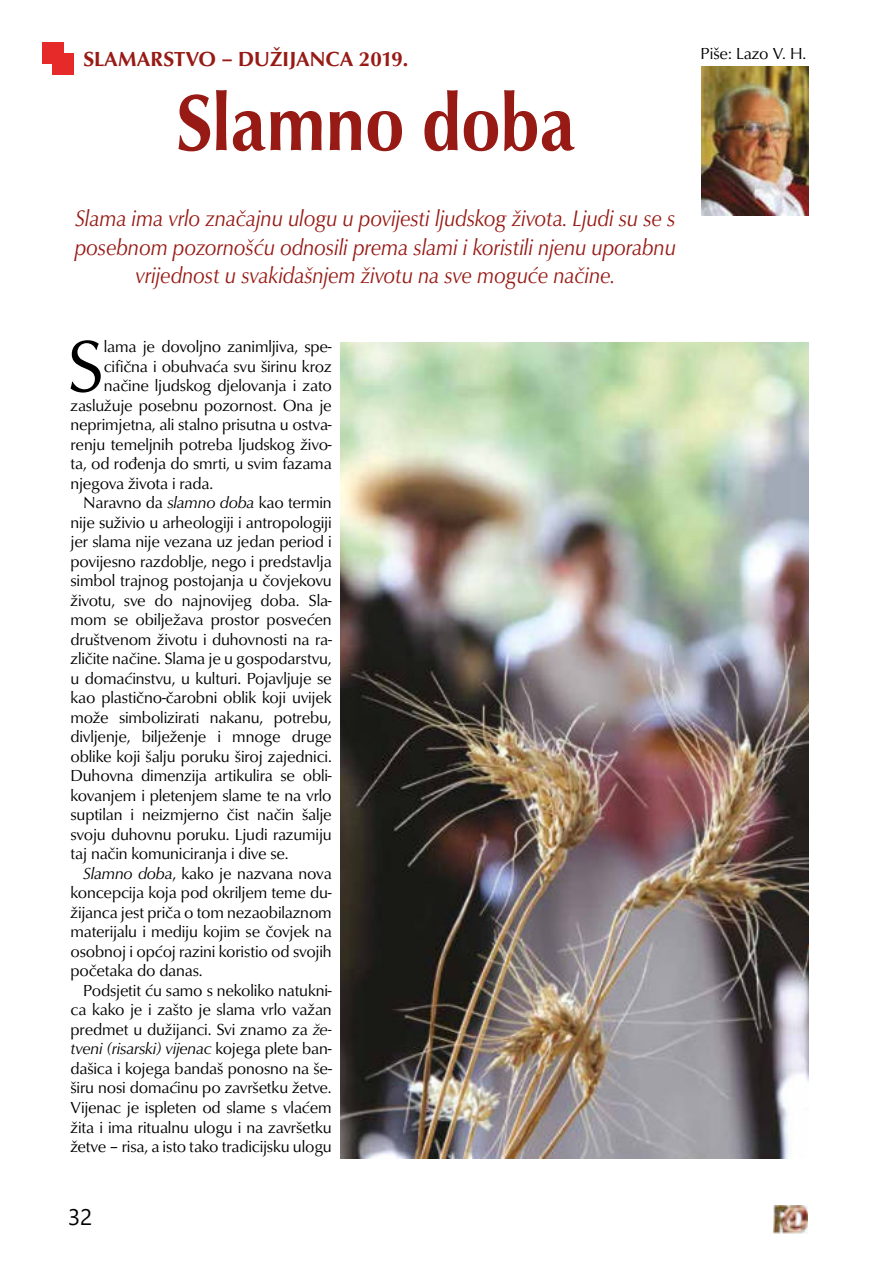
<style>
.page{position:relative;width:893px;height:1263px;background:#fff}
.page>*{position:absolute;margin:0;border:0;box-sizing:border-box;transform-origin:0 0}
.t1{font:700 81px "Classico URWTOT";color:#971a15;scale:.87 1}
.t2{font:74.55px "Classico URWTOT";color:#000}
.t3{font:italic 23.1px/28.5px "Classico URWTOT";color:#971a15;text-align:center;scale:.91 1}
.t4{font:22.5px "Segoe UI";color:#000}
.t5{font:700 21px "Classico URWTOT";color:#971a15}
.t6{font:16.5px "Classico URWTOT";letter-spacing:-.01em;color:#000}
.t7{font:italic 16.5px "Classico URWTOT";letter-spacing:-.01em;color:#000}
.s1{font-style:italic}
.s2{font-style:normal}
</style>
<div class="page">
<img style="left:774px;top:1205px;width:34px;height:28px">
<div style="left:43px;top:42px;width:21px;height:22px;background:#e62929"></div>
<div style="left:53px;top:53px;width:21px;height:21px;background:#e62929"></div>
<img style="left:702px;top:66px;width:106px;height:149px">
<img style="left:340px;top:343px;width:469px;height:815px">
<p class="t5" style="left:83px;top:46px;width:327px">SLAMARSTVO – DUŽIJANCA 2019.</p>
<h1 class="t1" style="left:175px;top:77px;width:462px">Slamno doba</h1>
<h3 class="t3" style="left:75px;top:205px;width:662px">Slama ima vrlo značajnu ulogu u povijesti ljudskog života. Ljudi su se s posebnom pozornošću odnosili prema slami i koristili njenu uporabnu vrijednost u svakidašnjem životu na sve moguće načine.</h3>
<h2 class="t2" style="left:67px;top:323px;width:39px">S</h2>
<p class="t6" style="left:104px;top:337px;width:230px">lama je dovoljno zanimljiva, spe-</p>
<p class="t6" style="left:104px;top:357px;width:230px">cifična i obuhvaća svu širinu kroz</p>
<p class="t6" style="left:104px;top:376px;width:230px">načine ljudskog djelovanja i zato</p>
<p class="t6" style="left:71px;top:396px;width:263px">zaslužuje posebnu pozornost. Ona je</p>
<p class="t6" style="left:71px;top:415px;width:263px">neprimjetna, ali stalno prisutna u ostva-</p>
<p class="t6" style="left:71px;top:435px;width:263px">renju temeljnih potreba ljudskog živo-</p>
<p class="t6" style="left:71px;top:454px;width:263px">ta, od rođenja do smrti, u svim fazama</p>
<p class="t6" style="left:71px;top:474px;width:144px">njegova života i rada.</p>
<p class="t6" style="left:83px;top:493px;width:250px">Naravno da <span class="s1">slamno doba</span> kao termin</p>
<p class="t6" style="left:71px;top:513px;width:263px">nije suživio u arheologiji i antropologiji</p>
<p class="t6" style="left:71px;top:532px;width:263px">jer slama nije vezana uz jedan period i</p>
<p class="t6" style="left:71px;top:552px;width:263px">povijesno razdoblje, nego i predstavlja</p>
<p class="t6" style="left:71px;top:571px;width:263px">simbol trajnog postojanja u čovjekovu</p>
<p class="t6" style="left:71px;top:591px;width:263px">životu, sve do najnovijeg doba. Sla-</p>
<p class="t6" style="left:71px;top:610px;width:263px">mom se obilježava prostor posvećen</p>
<p class="t6" style="left:71px;top:630px;width:263px">društvenom životu i duhovnosti na ra-</p>
<p class="t6" style="left:71px;top:649px;width:263px">zličite načine. Slama je u gospodarstvu,</p>
<p class="t6" style="left:71px;top:669px;width:263px">u domaćinstvu, u kulturi. Pojavljuje se</p>
<p class="t6" style="left:71px;top:688px;width:263px">kao plastično-čarobni oblik koji uvijek</p>
<p class="t6" style="left:71px;top:708px;width:263px">može simbolizirati nakanu, potrebu,</p>
<p class="t6" style="left:71px;top:727px;width:263px">divljenje, bilježenje i mnoge druge</p>
<p class="t6" style="left:71px;top:747px;width:263px">oblike koji šalju poruku široj zajednici.</p>
<p class="t6" style="left:71px;top:766px;width:263px">Duhovna dimenzija artikulira se obli-</p>
<p class="t6" style="left:71px;top:786px;width:263px">kovanjem i pletenjem slame te na vrlo</p>
<p class="t6" style="left:71px;top:805px;width:263px">suptilan i neizmjerno čist način šalje</p>
<p class="t6" style="left:71px;top:825px;width:263px">svoju duhovnu poruku. Ljudi razumiju</p>
<p class="t6" style="left:71px;top:844px;width:220px">taj način komuniciranja i dive se.</p>
<p class="t6" style="left:83px;top:864px;width:250px"><span class="s1">Slamno doba</span>, kako je nazvana nova</p>
<p class="t6" style="left:71px;top:883px;width:263px">koncepcija koja pod okriljem teme du-</p>
<p class="t6" style="left:71px;top:903px;width:263px">žijanca jest priča o tom nezaobilaznom</p>
<p class="t6" style="left:71px;top:922px;width:263px">materijalu i mediju kojim se čovjek na</p>
<p class="t6" style="left:71px;top:942px;width:263px">osobnoj i općoj razini koristio od svojih</p>
<p class="t6" style="left:71px;top:961px;width:134px">početaka do danas.</p>
<p class="t6" style="left:83px;top:981px;width:250px">Podsjetit ću samo s nekoliko natukni-</p>
<p class="t6" style="left:71px;top:1000px;width:263px">ca kako je i zašto je slama vrlo važan</p>
<p class="t6" style="left:71px;top:1020px;width:263px">predmet u dužijanci. Svi znamo za <span class="s1">že-</span></p>
<p class="t7" style="left:71px;top:1039px;width:263px">tveni (risarski) vijenac <span class="s2">kojega plete ban-</span></p>
<p class="t6" style="left:71px;top:1059px;width:263px">dašica i kojega bandaš ponosno na še-</p>
<p class="t6" style="left:71px;top:1078px;width:263px">širu nosi domaćinu po završetku žetve.</p>
<p class="t6" style="left:71px;top:1098px;width:263px">Vijenac je ispleten od slame s vlaćem</p>
<p class="t6" style="left:71px;top:1117px;width:263px">žita i ima ritualnu ulogu i na završetku</p>
<p class="t6" style="left:71px;top:1137px;width:263px">žetve – risa, a isto tako tradicijsku ulogu</p>
<h3 class="t4" style="left:68px;top:1204px;width:26px">32</h3>
<p class="t6" style="left:700px;top:44px;width:107px">Piše: Lazo V. H.</p>
</div>
